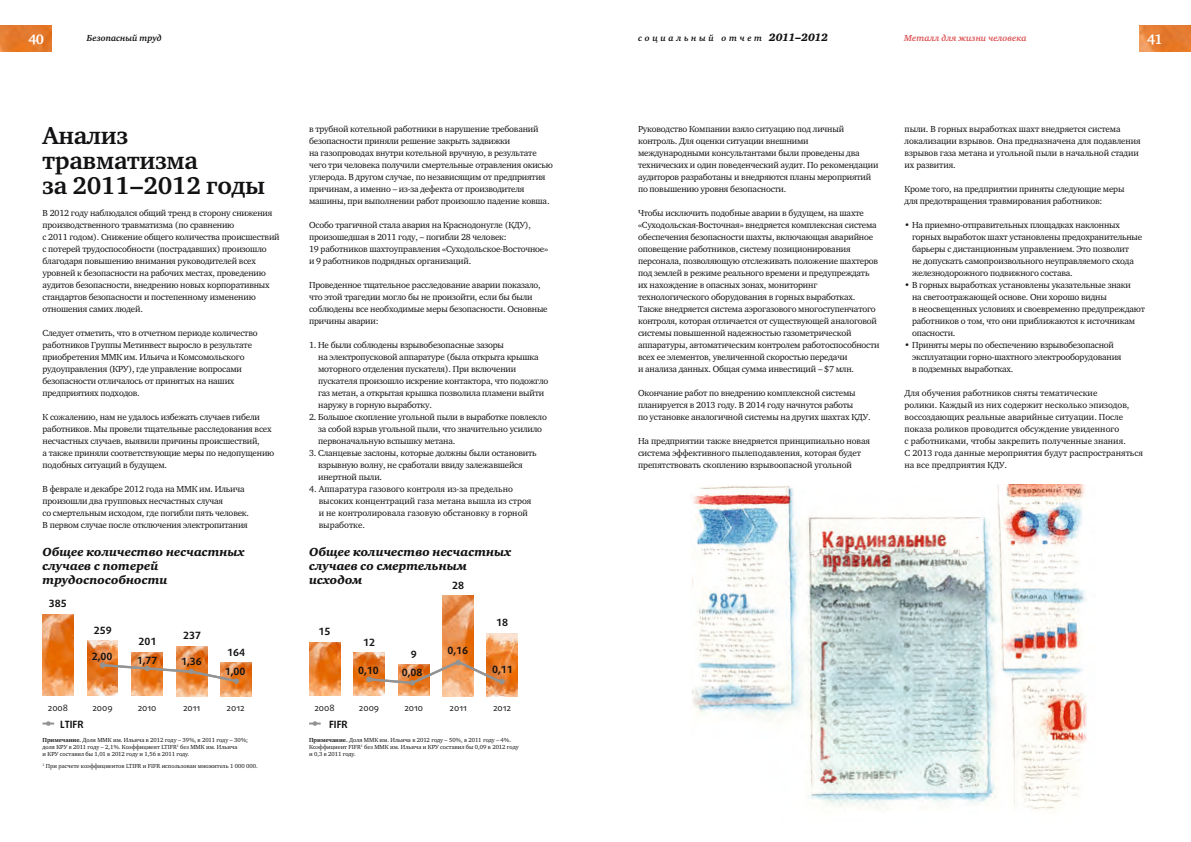
<style>
.page{position:relative;width:1191px;height:842px;background:#fff}
.page>*{position:absolute;margin:0;border:0;box-sizing:border-box;transform-origin:0 0}
.t1{font:700 25px/25px "Charter C";letter-spacing:-.01em;color:#121214}
.t2{font:700 14px "Charter C";color:#fff}
.t3{font:italic 12px/14px "Charter Black C";color:#121214}
.t4{font:700 10px "Daxline Cyr TF";color:#121214}
.t5{font:9px/12px "Charter C";letter-spacing:-.02em;color:#121214}
.t6{font:9px/12px "Charter C";color:#121214}
.t7{font:9px "Daxline Cyr";color:#121214}
.t8{font:italic 700 9px "Charter C";letter-spacing:.3em;color:#121214}
.t9{font:italic 700 9px "Charter C";color:#dc5254}
.t10{font:italic 700 9px "Charter C";color:#121214}
.t11{font:6px/7.2px "Charter C";color:#121214}
.s1{font-family:"Charter Black C";font-weight:400;font-size:11px}
.s2{font-weight:700}
</style>
<div class="page">
<img style="left:1140px;top:26px;width:51px;height:26px">
<img style="left:0;top:26px;width:51px;height:26px">
<img style="left:43px;top:614px;width:30px;height:82px">
<img style="left:87px;top:641px;width:31px;height:55px">
<img style="left:132px;top:652px;width:31px;height:44px">
<img style="left:176px;top:646px;width:31px;height:50px">
<img style="left:220px;top:663px;width:31px;height:34px">
<svg style="left:43px;top:721px;width:11px;height:5px"></svg>
<img style="left:309px;top:643px;width:31px;height:53px">
<img style="left:353px;top:652px;width:31px;height:44px">
<img style="left:398px;top:686px;width:31px;height:10px">
<img style="left:443px;top:596px;width:31px;height:100px">
<img style="left:487px;top:633px;width:30px;height:64px">
<svg style="left:309px;top:721px;width:12px;height:5px"></svg>
<img style="left:692px;top:485px;width:395px;height:325px">
<svg style="left:100px;top:663px;width:139px;height:21px"></svg>
<svg style="left:366px;top:659px;width:139px;height:27px"></svg>
<h2 class="t2" style="left:28px;top:31px;width:17px">40</h2>
<p class="t10" style="left:87px;top:33px;width:76px">Безопасный труд</p>
<p class="t8" style="left:638px;top:33px;width:192px">социальный отчет <span class="s1">2011–2012</span></p>
<p class="t9" style="left:904px;top:33px;width:124px">Металл для жизни человека</p>
<h2 class="t2" style="left:1147px;top:31px;width:17px">41</h2>
<h1 class="t1" style="left:43px;top:123px;width:224px">Анализ травматизма<br>за 2011–2012 годы</h1>
<p class="t5" style="left:43px;top:207px;width:239px">В 2012 году наблюдался общий тренд в сторону снижения производственного травматизма (по сравнению<br>с 2011 годом). Снижение общего количества происшествий c потерей трудоспособности (пострадавших) произошло благодаря повышению внимания руководителей всех уровней к безопасности на рабочих местах, проведению аудитов безопасности, внедрению новых корпоративных стандартов безопасности и постепенному изменению отношения самих людей.</p>
<p class="t5" style="left:43px;top:327px;width:216px">Следует отметить, что в отчетном периоде количество работников Группы Метинвест выросло в результате приобретения ММК им. Ильича и Комсомольского рудоуправления (КРУ), где управление вопросами безопасности отличалось от принятых на наших предприятиях подходов.</p>
<p class="t5" style="left:43px;top:411px;width:233px">К сожалению, нам не удалось избежать случаев гибели работников. Мы провели тщательные расследования всех несчастных случаев, выявили причины происшествий,<br>а также приняли соответствующие меры по недопущению подобных ситуаций в будущем.</p>
<p class="t5" style="left:43px;top:483px;width:208px">В феврале и декабре 2012 года на ММК им. Ильича произошли два групповых несчастных случая<br>со смертельным исходом, где погибли пять человек.<br>В первом случае после отключения электропитания</p>
<p class="t5" style="left:309px;top:123px;width:245px">в трубной котельной работники в нарушение требований безопасности приняли решение закрыть задвижки<br>на газопроводах внутри котельной вручную, в результате чего три человека получили смертельные отравления окисью углерода. В другом случае, по независящим от предприятия причинам, а именно – из-за дефекта от производителя машины, при выполнении работ произошло падение ковша.</p>
<p class="t5" style="left:309px;top:219px;width:240px">Особо трагичной стала авария на Краснодонугле (КДУ), произошедшая в 2011 году, – погибли 28 человек:<br>19 работников шахтоуправления «Суходольское-Восточное» и 9 работников подрядных организаций.</p>
<p class="t5" style="left:309px;top:279px;width:240px">Проведенное тщательное расследование аварии показало, что этой трагедии могло бы не произойти, если бы были соблюдены все необходимые меры безопасности. Основные причины аварии:</p>
<p class="t5" style="left:318px;top:339px;width:232px;text-indent:-9px">1. Не были соблюдены взрывобезопасные зазоры<br>на электропусковой аппаратуре (была открыта крышка моторного отделения пускателя). При включении пускателя произошло искрение контактора, что подожгло газ метан, а открытая крышка позволила пламени выйти наружу в горную выработку.</p>
<p class="t5" style="left:318px;top:411px;width:230px;text-indent:-9px">2. Большое скопление угольной пыли в выработке повлекло за собой взрыв угольной пыли, что значительно усилило первоначальную вспышку метана.</p>
<p class="t5" style="left:318px;top:447px;width:220px;text-indent:-9px">3. Сланцевые заслоны, которые должны были остановить взрывную волну, не сработали ввиду залежавшейся инертной пыли.</p>
<p class="t6" style="left:319px;top:483px;width:214px;text-indent:-10px">4. Аппаратура газового контроля из‑за предельно высоких концентраций газа метана вышла из строя и не контролировала газовую обстановку в горной выработке.</p>
<h3 class="t3" style="left:43px;top:545px;width:203px">Общее количество несчастных случаев с потерей трудоспособности</h3>
<h3 class="t3" style="left:309px;top:545px;width:203px">Общее количество несчастных случаев со смертельным исходом</h3>
<p class="t4" style="left:452px;top:579px;width:13px">28</p>
<p class="t4" style="left:49px;top:597px;width:19px">385</p>
<p class="t4" style="left:94px;top:624px;width:19px">259</p>
<p class="t4" style="left:92px;top:650px;width:22px">2,00</p>
<p class="t4" style="left:137px;top:654px;width:22px">1,77</p>
<p class="t4" style="left:181px;top:655px;width:22px">1,36</p>
<p class="t4" style="left:183px;top:629px;width:19px">237</p>
<p class="t4" style="left:138px;top:635px;width:19px">201</p>
<p class="t4" style="left:227px;top:646px;width:19px">164</p>
<p class="t4" style="left:225px;top:665px;width:22px">1,00</p>
<p class="t4" style="left:318px;top:626px;width:13px">15</p>
<p class="t4" style="left:363px;top:636px;width:13px">12</p>
<p class="t4" style="left:358px;top:665px;width:22px">0,10</p>
<p class="t4" style="left:402px;top:666px;width:22px">0,08</p>
<p class="t4" style="left:411px;top:648px;width:7px">9</p>
<p class="t4" style="left:447px;top:644px;width:22px">0,16</p>
<p class="t4" style="left:496px;top:616px;width:13px">18</p>
<p class="t4" style="left:492px;top:663px;width:22px">0,11</p>
<p class="t7" style="left:48px;top:702px;width:22px">2008</p>
<p class="t7" style="left:92px;top:702px;width:22px">2009</p>
<p class="t7" style="left:138px;top:702px;width:20px">2010</p>
<p class="t7" style="left:183px;top:702px;width:19px">2011</p>
<p class="t7" style="left:227px;top:702px;width:19px">2012</p>
<p class="t7" style="left:314px;top:702px;width:22px">2008</p>
<p class="t7" style="left:359px;top:702px;width:22px">2009</p>
<p class="t7" style="left:404px;top:702px;width:20px">2010</p>
<p class="t7" style="left:449px;top:702px;width:19px">2011</p>
<p class="t7" style="left:493px;top:702px;width:19px">2012</p>
<p class="t4" style="left:60px;top:718px;width:25px">LTIFR</p>
<p class="t4" style="left:329px;top:718px;width:20px">FIFR</p>
<p class="t11" style="left:43px;top:736px;width:207px"><span class="s2">Примечание.</span> Доля ММК им. Ильича в 2012 году – 39%, в 2011 году – 30%; доля КРУ в 2011 году – 2,1%. Коэффициент LTIFR<sup>1</sup> без ММК им. Ильича<br>и КРУ составил бы 1,01 в 2012 году и 1,56 в 2011 году.</p>
<p class="t11" style="left:309px;top:736px;width:211px"><span class="s2">Примечание.</span> Доля ММК им. Ильича в 2012 году – 50%, в 2011 году – 4%.<br>Коэффициент FIFR<sup>1</sup> без ММК им. Ильича и КРУ составил бы 0,09 в 2012 году и 0,3 в 2011 году.</p>
<p class="t11" style="left:43px;top:762px;width:217px"><sup>1</sup> При расчете коэффициентов LTIFR и FIFR использован множитель 1 000 000.</p>
<p class="t5" style="left:638px;top:123px;width:242px">Руководство Компании взяло ситуацию под личный контроль. Для оценки ситуации внешними международными консультантами были проведены два технических и один поведенческий аудит. По рекомендации аудиторов разработаны и внедряются планы мероприятий по повышению уровня безопасности.</p>
<p class="t5" style="left:638px;top:207px;width:243px">Чтобы исключить подобные аварии в будущем, на шахте «Суходольская-Восточная» внедряется комплексная система обеспечения безопасности шахты, включающая аварийное оповещение работников, систему позиционирования персонала, позволяющую отслеживать положение шахтеров под землей в режиме реального времени и предупреждать их нахождение в опасных зонах, мониторинг технологического оборудования в горных выработках.<br>Также внедряется система аэрогазового многоступенчатого контроля, которая отличается от существующей аналоговой системы повышенной надежностью газометрической аппаратуры, автоматическим контролем работоспособности всех ее элементов, увеличенной скоростью передачи<br>и анализа данных. Общая сумма инвестиций – $7 млн.</p>
<p class="t5" style="left:638px;top:387px;width:234px">Окончание работ по внедрению комплексной системы планируется в 2013 году. В 2014 году начнутся работы<br>по установке аналогичной системы на других шахтах КДУ.</p>
<p class="t5" style="left:638px;top:435px;width:234px">На предприятии также внедряется принципиально новая система эффективного пылеподавления, которая будет препятствовать скоплению взрывоопасной угольной</p>
<p class="t5" style="left:904px;top:123px;width:238px">пыли. В горных выработках шахт внедряется система локализации взрывов. Она предназначена для подавления взрывов газа метана и угольной пыли в начальной стадии их развития.</p>
<p class="t5" style="left:904px;top:183px;width:221px">Кроме того, на предприятии приняты следующие меры для предотвращения травмирования работников:</p>
<p class="t5" style="left:912px;top:219px;width:232px;text-indent:-7px">• На приемно-отправительных площадках наклонных горных выработок шахт установлены предохранительные барьеры с дистанционным управлением. Это позволит<br>не допускать самопроизвольного неуправляемого схода железнодорожного подвижного состава.</p>
<p class="t5" style="left:912px;top:279px;width:234px;text-indent:-7px">• В горных выработках установлены указательные знаки<br>на светоотражающей основе. Они хорошо видны<br>в неосвещенных условиях и своевременно предупреждают работников о том, что они приближаются к источникам опасности.</p>
<p class="t5" style="left:912px;top:339px;width:211px;text-indent:-7px">• Приняты меры по обеспечению взрывобезопасной эксплуатации горно-шахтного электрооборудования в подземных выработках.</p>
<p class="t6" style="left:904px;top:387px;width:240px">Для обучения работников сняты тематические<br>ролики. Каждый из них содержит несколько эпизодов, воссоздающих реальные аварийные ситуации. После показа роликов проводится обсуждение увиденного<br>с работниками, чтобы закрепить полученные знания.<br>С 2013 года данные мероприятия будут распространяться на все предприятия КДУ.</p>
</div>
